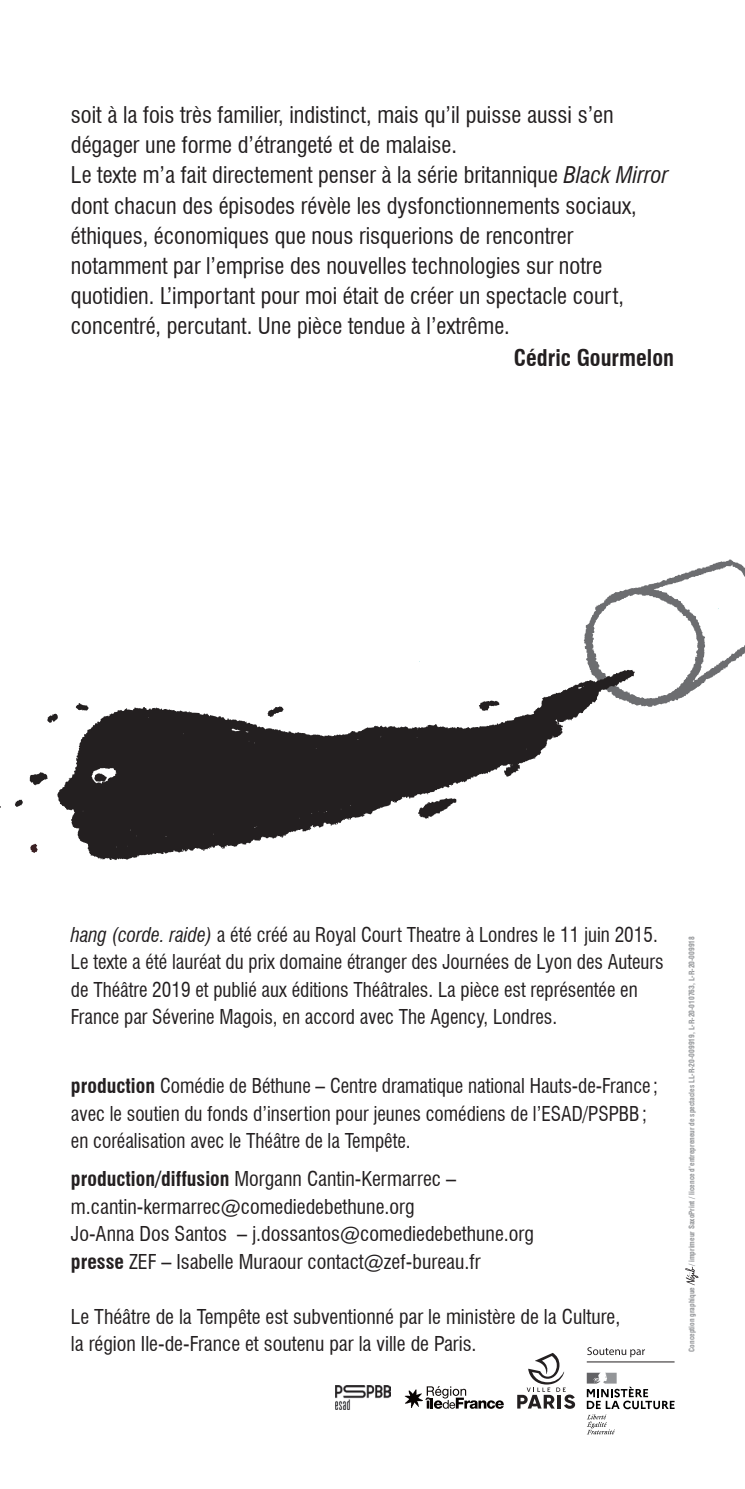
<style>
.page{position:relative;width:745px;height:1489px;background:#fff}
.page>*{position:absolute;margin:0;border:0;box-sizing:border-box;transform-origin:0 0}
.t1{font:condensed 22.5px/30px "Swiss 721 BT";color:#231f20}
.t2{font:700 condensed 22.5px "Swiss 721 BT";color:#231f20}
.t3{font:condensed 20px/27.5px "Swiss 721 BT";color:#231f20;scale:.96 1}
.t4{font:condensed 20px/27.5px "Swiss 721 BT";color:#231f20}
._03-Marges_texte{font:700 condensed 7.5px "Swiss 721 BT";color:#939598}
.s1{font-style:italic}
.s2{font-weight:700}
</style>
<div class="page">
<svg style="left:517px;top:1353px;width:57px;height:55px"></svg>
<svg style="left:404px;top:1386px;width:99px;height:22px"></svg>
<svg style="left:587px;top:1414px;width:27px;height:20px"></svg>
<svg style="left:586px;top:1372px;width:88px;height:36px"></svg>
<svg style="left:587px;top:1347px;width:57px;height:10px"></svg>
<hr style="left:586px;top:1361px;width:88px;height:1px;background:#231f20">
<svg style="left:685px;top:1266px;width:13px;height:19px"></svg>
<svg style="left:30px;top:843px;width:8px;height:9px"></svg>
<svg style="left:47px;top:713px;width:10px;height:10px"></svg>
<svg style="left:30px;top:772px;width:18px;height:13px"></svg>
<svg style="left:15px;top:799px;width:8px;height:8px"></svg>
<svg style="left:583px;top:559px;width:161px;height:147px"></svg>
<svg style="left:57px;top:669px;width:577px;height:191px"></svg>
<svg style="left:478px;top:700px;width:21px;height:11px"></svg>
<img style="left:335px;top:1385px;width:55px;height:24px">
<p class="t1" style="left:71px;top:100px;width:544px">soit à la fois très familier, indistinct, mais qu’il puisse aussi s’en dégager une forme d’étrangeté et de malaise.</p>
<p class="t1" style="left:71px;top:160px;width:599px">Le texte m’a fait directement penser à la série britannique <span class="s1">Black Mirror </span>dont chacun des épisodes révèle les dysfonctionnements sociaux, éthiques, économiques que nous risquerions de rencontrer notamment par l’emprise des nouvelles technologies sur notre quotidien. L’important pour moi était de créer un spectacle court, concentré, percutant. Une pièce tendue à l’extrême.</p>
<p class="t2" style="left:513px;top:344px;width:162px">Cédric Gourmelon</p>
<p class="t3" style="left:71px;top:920px;width:618px"><span class="s1">hang (corde. raide)</span> a été créé au Royal Court Theatre à Londres le 11 juin 2015.<br>Le texte a été lauréat du prix domaine étranger des Journées de Lyon des Auteurs de Théâtre 2019 et publié aux éditions Théâtrales. La pièce est représentée en France par Séverine Magois, en accord avec The Agency, Londres.</p>
<p class="t3" style="left:71px;top:1072px;width:612px"><span class="s2">production</span> Comédie de Béthune – Centre dramatique national Hauts-de-France ; avec le soutien du fonds d’insertion pour jeunes comédiens de l’ESAD/PSPBB; en coréalisation avec le Théâtre de la Tempête.</p>
<p class="t4" style="left:71px;top:1165px;width:464px"><span class="s2">production/diffusion</span> Morgann Cantin-Kermarrec – m.cantin-kermarrec@comediedebethune.org<br>Jo-Anna Dos Santos – j.dossantos@comediedebethune.org</p>
<p class="t4" style="left:71px;top:1247px;width:411px"><span class="s2">presse</span> ZEF – Isabelle Muraour contact@zef-bureau.fr</p>
<p class="t4" style="left:71px;top:1302px;width:550px">Le Théâtre de la Tempête est subventionné par le ministère de la Culture, la région Ile-de-France et soutenu par la ville de Paris.</p>
<p class="_03-Marges_texte" style="left:687px;top:1266px;width:332px;rotate:-90deg">/ imprimeur SaxoPrint / licence d’entrepreneur de spectacles LL-R-20-009919, L-R-20-010763, L-R-20-009918</p>
<p class="_03-Marges_texte" style="left:687px;top:1351px;width:66px;rotate:-90deg">Conception graphique</p>
</div>
